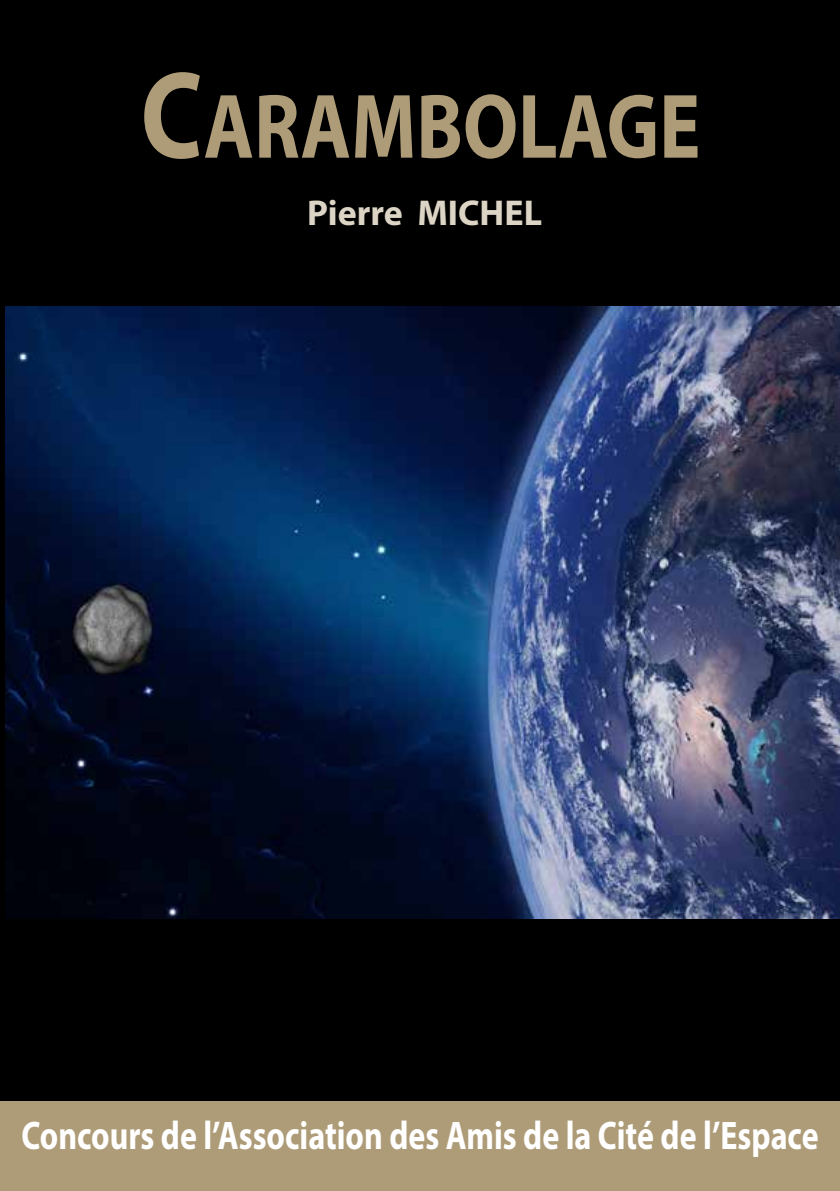
<style>
.page{position:relative;width:840px;height:1191px;background:#fff}
.page>*{position:absolute;margin:0;border:0;box-sizing:border-box;transform-origin:0 0}
.t1{font:700 92.4px "Myriad Pro";color:#ae9c78;scale:.83 1}
.t2{font:700 40px "Myriad Pro";color:#fff;scale:.8 1}
.t3{font:700 36px "Myriad Pro";color:#dcd4c5}
.s1{font-size:124.8px}
</style>
<div class="page">
<div style="left:0;top:0;width:839px;height:1191px;background:#000"></div>
<div style="left:0;top:1101px;width:839px;height:90px;background:#ae9c78"></div>
<img style="left:6px;top:306px;width:833px;height:612px">
<h1 class="t1" style="left:140px;top:66px;width:675px"><span class="s1">C</span>ARAMBOLAGE</h1>
<p class="t3" style="left:307px;top:189px;width:236px">Pierre MICHEL</p>
<p class="t2" style="left:21px;top:1109px;width:997px">Concours de l’Association des Amis de la Cité de l’Espace</p>
</div>
